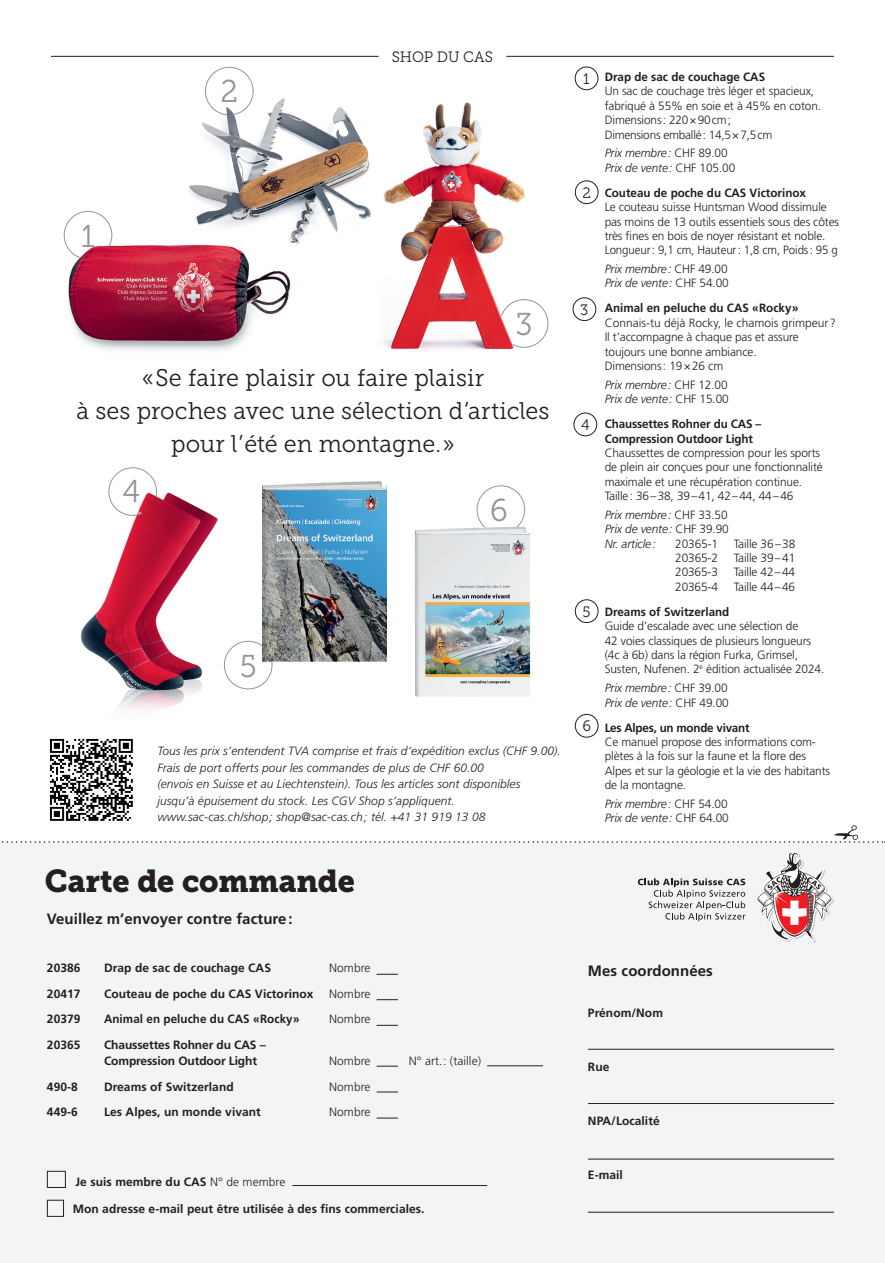
<style>
.page{position:relative;width:885px;height:1263px;background:#fff}
.page>*{position:absolute;margin:0;border:0;box-sizing:border-box;transform-origin:0 0}
.t1{font:31.5px "Museo Slab 900";letter-spacing:-.005em;color:#231f20}
.t2{font:31.5px "Museo Slab 300";color:#939598}
.t3{font:24px/33px "Museo Slab 300";letter-spacing:.005em;color:#231f20;text-align:center}
.t4{font:700 15px "Frutiger LT Std";letter-spacing:.005em;color:#231f20}
.t5{font:15px "Museo Slab 300";letter-spacing:-.01em;color:#231f20}
.t6{font:300 12px/14.4px "Frutiger LT Std";letter-spacing:-.01em;color:#231f20}
.t7{font:italic 300 12px/14.4px "Frutiger LT Std";letter-spacing:.005em;color:#231f20}
.t8{font:700 12px/16.5px "Frutiger LT Std";letter-spacing:.005em;color:#231f20}
.t9{font:700 12px "Frutiger LT Std";letter-spacing:-.02em;color:#231f20}
.s1{font-weight:300}
.s2{font-style:normal}
</style>
<div class="page">
<div style="left:0;top:843px;width:884px;height:420px;background:#f2f4f5"></div>
<img style="left:188px;top:98px;width:183px;height:147px">
<div style="left:476px;top:485px;width:49px;height:49px;border:1px solid #939598;border-radius:50%"></div>
<img style="left:383px;top:102px;width:142px;height:249px">
<div style="left:575px;top:67px;width:23px;height:23px;border:1px solid #231f20;border-radius:50%"></div>
<div style="left:575px;top:181px;width:23px;height:23px;border:1px solid #231f20;border-radius:50%"></div>
<div style="left:572px;top:298px;width:24px;height:23px;border:1px solid #231f20;border-radius:50%"></div>
<div style="left:573px;top:413px;width:24px;height:23px;border:1px solid #231f20;border-radius:50%"></div>
<div style="left:575px;top:600px;width:23px;height:23px;border:1px solid #231f20;border-radius:50%"></div>
<div style="left:47px;top:1200px;width:17px;height:17px;border:1px solid #231f20"></div>
<svg style="left:376px;top:999px;width:22px;height:1px"></svg>
<svg style="left:376px;top:974px;width:22px;height:1px"></svg>
<hr style="left:487px;top:1065px;width:56px;height:1px;background:#231f20">
<svg style="left:376px;top:1066px;width:22px;height:1px"></svg>
<svg style="left:376px;top:1025px;width:22px;height:1px"></svg>
<svg style="left:376px;top:1092px;width:22px;height:1px"></svg>
<svg style="left:376px;top:1118px;width:22px;height:1px"></svg>
<hr style="left:588px;top:1103px;width:245px;height:1px;background:#231f20">
<hr style="left:588px;top:1159px;width:245px;height:1px;background:#231f20">
<hr style="left:588px;top:1212px;width:245px;height:1px;background:#231f20">
<hr style="left:588px;top:1049px;width:245px;height:1px;background:#231f20">
<hr style="left:292px;top:1185px;width:195px;height:1px;background:#231f20">
<div style="left:47px;top:1171px;width:19px;height:17px;border:1px solid #231f20"></div>
<svg style="left:0;top:825px;width:885px;height:18px"></svg>
<div style="left:575px;top:714px;width:23px;height:23px;border:1px solid #231f20;border-radius:50%"></div>
<img style="left:81px;top:492px;width:146px;height:219px">
<img style="left:68px;top:243px;width:227px;height:108px">
<svg style="left:500px;top:299px;width:48px;height:49px"></svg>
<svg style="left:63px;top:211px;width:50px;height:47px"></svg>
<svg style="left:205px;top:67px;width:49px;height:49px"></svg>
<svg style="left:108px;top:467px;width:49px;height:49px"></svg>
<div style="left:224px;top:641px;width:48px;height:48px;background:#fff;border-radius:50%"></div>
<div style="left:224px;top:641px;width:48px;height:48px;border:1px solid #939598;border-radius:50%"></div>
<hr style="left:51px;top:56px;width:327px;height:1px;background:#231f20">
<hr style="left:506px;top:56px;width:327px;height:1px;background:#231f20">
<svg style="left:757px;top:852px;width:76px;height:90px"></svg>
<svg style="left:637px;top:878px;width:108px;height:43px"></svg>
<img style="left:263px;top:481px;width:123px;height:181px">
<img style="left:414px;top:527px;width:117px;height:170px">
<img style="left:49px;top:738px;width:84px;height:83px">
<h1 class="t2" style="left:81px;top:219px;width:15px">1</h1>
<h1 class="t2" style="left:220px;top:74px;width:19px">2</h1>
<p class="t5" style="left:392px;top:49px;width:103px">SHOP DU CAS</p>
<h1 class="t2" style="left:515px;top:307px;width:19px">3</h1>
<h2 class="t3" style="left:76px;top:362px;width:474px">«Se faire plaisir ou faire plaisir<br>à ses proches avec une sélection d’articles pour l’été en montagne.»</h2>
<h1 class="t2" style="left:123px;top:474px;width:19px">4</h1>
<h1 class="t2" style="left:489px;top:493px;width:20px">6</h1>
<h1 class="t2" style="left:240px;top:649px;width:18px">5</h1>
<p class="t7" style="left:157px;top:743px;width:405px;line-height:16.5px">Tous les prix s‘entendent TVA comprise et frais d‘expédition exclus (CHF 9.00).<br>Frais de port offerts pour les commandes de plus de CHF 60.00<br>(envois en Suisse et au Liechtenstein). Tous les articles sont disponibles<br>jusqu’à épuisement du stock. Les CGV Shop s‘appliquent. www.sac-cas.ch/shop; shop@sac-cas.ch; tél. +41 31 919 13 08</p>
<h1 class="t1" style="left:45px;top:862px;width:311px">Carte de commande</h1>
<p class="t4" style="left:47px;top:910px;width:247px">Veuillez m’envoyer contre facture:</p>
<p class="t8" style="left:47px;top:960px;width:35px">20386</p>
<p class="t8" style="left:104px;top:960px;width:168px">Drap de sac de couchage CAS</p>
<p class="t6" style="left:329px;top:961px;width:43px">Nombre</p>
<p class="t8" style="left:47px;top:985px;width:35px">20417</p>
<p class="t8" style="left:104px;top:985px;width:211px">Couteau de poche du CAS Victorinox</p>
<p class="t6" style="left:329px;top:987px;width:43px">Nombre</p>
<p class="t8" style="left:47px;top:1011px;width:35px">20379</p>
<p class="t8" style="left:104px;top:1011px;width:197px">Animal en peluche du CAS «Rocky»</p>
<p class="t6" style="left:329px;top:1012px;width:43px">Nombre</p>
<p class="t8" style="left:47px;top:1036px;width:35px">20365</p>
<p class="t8" style="left:104px;top:1036px;width:163px">Chaussettes Rohner du CAS –<br>Compression Outdoor Light</p>
<p class="t6" style="left:329px;top:1054px;width:43px">Nombre</p>
<p class="t6" style="left:408px;top:1054px;width:74px">N° art.: (taille)</p>
<p class="t8" style="left:47px;top:1078px;width:32px">490-8</p>
<p class="t8" style="left:104px;top:1078px;width:131px">Dreams of Switzerland</p>
<p class="t6" style="left:329px;top:1080px;width:43px">Nombre</p>
<p class="t8" style="left:47px;top:1104px;width:32px">449-6</p>
<p class="t8" style="left:104px;top:1104px;width:158px">Les Alpes, un monde vivant</p>
<p class="t6" style="left:329px;top:1105px;width:43px">Nombre</p>
<p class="t8" style="left:75px;top:1173px;width:211px">Je suis membre du CAS <span class="s1">N° de membre</span></p>
<p class="t8" style="left:73px;top:1200px;width:353px">Mon adresse e-mail peut être utilisée à des fins commerciales.</p>
<p class="t5" style="left:583px;top:71px;width:8px">1</p>
<p class="t5" style="left:582px;top:184px;width:10px">2</p>
<p class="t5" style="left:580px;top:301px;width:10px">3</p>
<p class="t5" style="left:581px;top:417px;width:10px">4</p>
<p class="t5" style="left:582px;top:603px;width:10px">5</p>
<p class="t5" style="left:582px;top:718px;width:10px">6</p>
<p class="t8" style="left:604px;top:69px;width:162px">Drap de sac de couchage CAS</p>
<p class="t6" style="left:604px;top:84px;width:218px">Un sac de couchage très léger et spacieux, fabriqué à 55% en soie et à 45% en coton.<br>Dimensions: 220×90cm;<br>Dimensions emballé: 14,5×7,5cm</p>
<p class="t7" style="left:604px;top:146px;width:132px">Prix membre: <span class="s2">CHF 89.00<br></span>Prix de vente: <span class="s2">CHF 105.00</span></p>
<p class="t8" style="left:604px;top:184px;width:203px">Couteau de poche du CAS Victorinox</p>
<p class="t6" style="left:604px;top:200px;width:236px">Le couteau suisse Huntsman Wood dissimule pas moins de 13 outils essentiels sous des côtes très fines en bois de noyer résistant et noble.<br>Longueur: 9,1 cm, Hauteur: 1,8 cm, Poids: 95 g</p>
<p class="t7" style="left:604px;top:262px;width:126px">Prix membre: <span class="s2">CHF 49.00<br></span>Prix de vente: <span class="s2">CHF 54.00</span></p>
<p class="t8" style="left:604px;top:300px;width:195px">Animal en peluche du CAS «Rocky»</p>
<p class="t6" style="left:604px;top:316px;width:233px">Connais-tu déjà Rocky, le chamois grimpeur ?<br>Il t’accompagne à chaque pas et assure toujours une bonne ambiance.<br>Dimensions: 19×26 cm</p>
<p class="t7" style="left:604px;top:377px;width:126px">Prix membre: <span class="s2">CHF 12.00<br></span>Prix de vente: <span class="s2">CHF 15.00</span></p>
<p class="t8" style="left:604px;top:417px;width:158px;line-height:14.4px">Chaussettes Rohner du CAS –<br>Compression Outdoor Light</p>
<p class="t6" style="left:604px;top:446px;width:220px">Chaussettes de compression pour les sports de plein air conçues pour une fonctionnalité maximale et une récupération continue.<br>Taille: 36–38, 39–41, 42–44, 44–46</p>
<p class="t7" style="left:604px;top:508px;width:126px;text-align:justify">Prix membre: <span class="s2">CHF 33.50<br></span>Prix de vente: <span class="s2">CHF 39.90<br></span>Nr. article:</p>
<p class="t6" style="left:675px;top:536px;width:44px">20365-1</p>
<p class="t6" style="left:733px;top:536px;width:63px">Taille 36–38</p>
<p class="t6" style="left:675px;top:551px;width:44px">20365-2</p>
<p class="t6" style="left:733px;top:551px;width:63px">Taille 39–41</p>
<p class="t6" style="left:675px;top:565px;width:44px">20365-3</p>
<p class="t6" style="left:733px;top:565px;width:63px">Taille 42–44</p>
<p class="t6" style="left:675px;top:580px;width:44px">20365-4</p>
<p class="t6" style="left:733px;top:580px;width:63px">Taille 44–46</p>
<p class="t8" style="left:604px;top:603px;width:126px">Dreams of Switzerland</p>
<p class="t6" style="left:604px;top:619px;width:221px">Guide d’escalade avec une sélection de<br>42 voies classiques de plusieurs longueurs (4c à 6b) dans la région Furka, Grimsel, Susten, Nufenen. 2<sup>e</sup> édition actualisée 2024.</p>
<p class="t7" style="left:604px;top:681px;width:126px">Prix membre: <span class="s2">CHF 39.00<br></span>Prix de vente: <span class="s2">CHF 49.00</span></p>
<p class="t9" style="left:604px;top:720px;width:146px">Les Alpes, un monde vivant</p>
<p class="t6" style="left:604px;top:735px;width:227px">Ce manuel propose des informations com&shy;plètes à la fois sur la faune et la flore des Alpes et sur la géologie et la vie des habitants de la montagne.</p>
<p class="t7" style="left:604px;top:797px;width:126px">Prix membre: <span class="s2">CHF 54.00<br></span>Prix de vente: <span class="s2">CHF 64.00</span></p>
<p class="t4" style="left:588px;top:962px;width:126px">Mes coordonnées</p>
<p class="t8" style="left:588px;top:1004px;width:76px">Prénom/Nom</p>
<p class="t8" style="left:588px;top:1058px;width:23px">Rue</p>
<p class="t8" style="left:588px;top:1112px;width:73px">NPA/Localité</p>
<p class="t8" style="left:588px;top:1166px;width:36px">E-mail</p>
</div>
